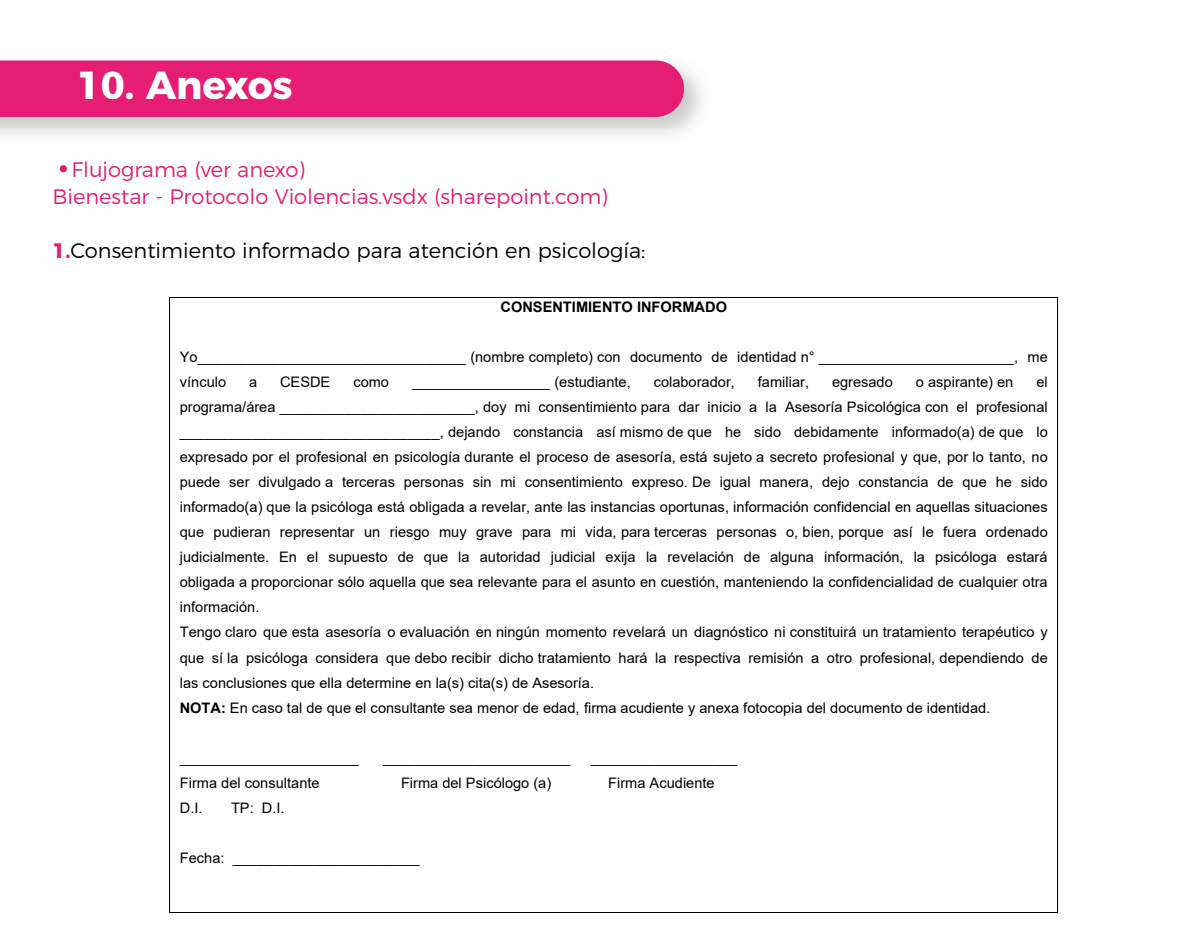
<style>
.page{position:relative;width:1191px;height:936px;background:#fff}
.page>*{position:absolute;margin:0;border:0;box-sizing:border-box;transform-origin:0 0}
.t1{font:700 39px "Montserrat";color:#fff}
.t2{font:300 21px/27px "Montserrat";color:#e51d73}
.t3{font:300 21px "Montserrat";color:#000}
.t4{font:14.4px/25px "Arial";color:#000}
.t5{font:700 14.4px "Arial";color:#000}
.s1{font-weight:700;color:#e51d73}
.s2{font-weight:700}
</style>
<div class="page">
<div style="left:0;top:60px;width:684px;height:57px;background:#e51d73"></div>
<hr style="left:170px;top:297px;width:887px;height:1px;background:#000">
<hr style="left:169px;top:298px;width:1px;height:613px;background:#000">
<hr style="left:170px;top:911px;width:887px;height:1px;background:#000">
<hr style="left:1057px;top:298px;width:1px;height:613px;background:#000">
<svg style="left:59px;top:165px;width:8px;height:8px"></svg>
<h1 class="t1" style="left:77px;top:53px;width:217px">10. Anexos</h1>
<h2 class="t2" style="left:52px;top:154px;width:557px;text-indent:19px">Flujograma (ver anexo)<br>Bienestar - Protocolo Violencias.vsdx (sharepoint.com)</h2>
<h2 class="t3" style="left:52px;top:234px;width:594px"><span class="s1">1.</span>Consentimiento informado para atención en psicología:</h2>
<p class="t5" style="left:500px;top:297px;width:228px">CONSENTIMIENTO INFORMADO</p>
<p class="t4" style="left:180px;top:344px;width:869px">Yo_________________________________ (nombre completo) con documento de identidad n° ________________________, me vínculo</p>
<p class="t4" style="left:249px;top:369px;width:10px">a</p>
<p class="t4" style="left:280px;top:369px;width:52px">CESDE</p>
<p class="t4" style="left:353px;top:369px;width:37px">como</p>
<p class="t4" style="left:412px;top:369px;width:220px">_________________ (estudiante,</p>
<p class="t4" style="left:653px;top:369px;width:83px">colaborador,</p>
<p class="t4" style="left:758px;top:369px;width:53px">familiar,</p>
<p class="t4" style="left:832px;top:369px;width:62px">egresado</p>
<p class="t4" style="left:915px;top:369px;width:99px">o aspirante) en</p>
<p class="t4" style="left:180px;top:369px;width:870px;text-indent:856px">el programa/área ________________________, doy mi consentimiento para dar inicio a la Asesoría Psicológica con el profesional ________________________________, dejando constancia así mismo de que he sido debidamente informado(a) de que lo expresado por el profesional en psicología durante el proceso de asesoría, está sujeto a secreto profesional y que, por lo tanto, no puede ser divulgado a terceras personas sin mi consentimiento expreso. De igual manera, dejo constancia de que he sido informado(a) que la psicóloga está obligada a revelar, ante las instancias oportunas, información confidencial en aquellas situaciones que pudieran representar un riesgo muy grave para mi vida, para terceras personas o, bien, porque así le fuera ordenado judicialmente. En el supuesto de que la autoridad judicial exija la revelación de alguna información, la psicóloga estará obligada a proporcionar sólo aquella que sea relevante para el asunto en cuestión, manteniendo la confidencialidad de cualquier otra información.<br>Tengo claro que esta asesoría o evaluación en ningún momento revelará un diagnóstico ni constituirá un tratamiento terapéutico y que sí la psicóloga considera que debo recibir dicho tratamiento hará la respectiva remisión a otro profesional, dependiendo de las conclusiones que ella determine en la(s) cita(s) de Asesoría.<br><span class="s2">NOTA:</span> En caso tal de que el consultante sea menor de edad, firma acudiente y anexa fotocopia del documento de identidad.</p>
<p class="t4" style="left:180px;top:745px;width:180px">______________________</p>
<p class="t4" style="left:383px;top:745px;width:188px">_______________________</p>
<p class="t4" style="left:590px;top:745px;width:148px">__________________</p>
<p class="t4" style="left:180px;top:770px;width:141px">Firma del consultante</p>
<p class="t4" style="left:401px;top:770px;width:152px">Firma del Psicólogo (a)</p>
<p class="t4" style="left:608px;top:770px;width:108px">Firma Acudiente</p>
<p class="t4" style="left:180px;top:795px;width:24px">D.I.</p>
<p class="t4" style="left:231px;top:795px;width:55px">TP: D.I.</p>
<p class="t4" style="left:180px;top:845px;width:241px">Fecha: _______________________</p>
</div>
